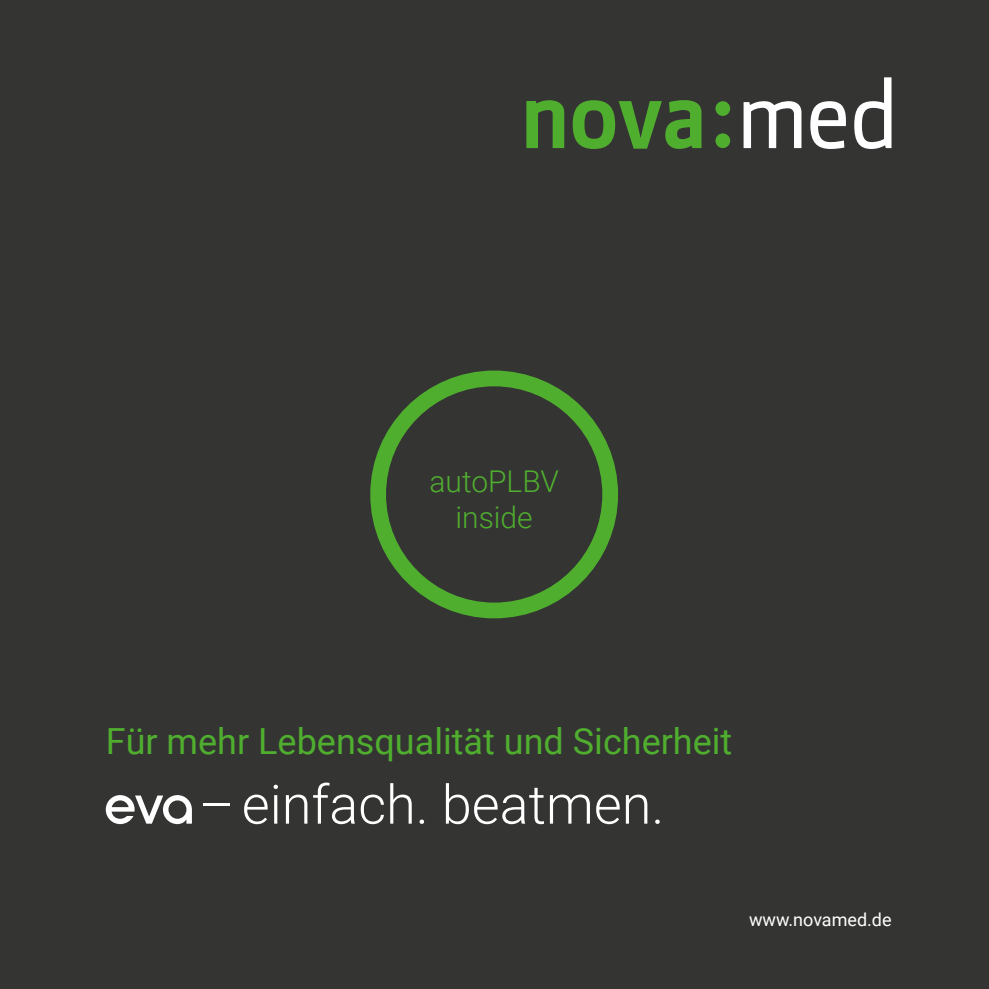
<style>
.page{position:relative;width:989px;height:989px;background:#fff}
.page>*{position:absolute;margin:0;border:0;box-sizing:border-box;transform-origin:0 0}
.t1{font:300 54px "Roboto";color:#fff}
.t2{font:36px "Roboto";color:#50ae2f}
.t3{font:300 29.93px/36px "Roboto";color:#50ae2f;text-align:center}
.t4{font:18px "Roboto";color:#fff}
</style>
<div class="page">
<div style="left:0;top:0;width:988px;height:989px;background:#343433"></div>
<svg style="left:526px;top:100px;width:38px;height:48px"></svg>
<svg style="left:572px;top:100px;width:129px;height:49px"></svg>
<svg style="left:743px;top:101px;width:58px;height:47px"></svg>
<svg style="left:810px;top:101px;width:36px;height:48px"></svg>
<svg style="left:854px;top:77px;width:37px;height:72px"></svg>
<div style="left:715px;top:101px;width:15px;height:15px;background:#50ae2f;border-radius:50%"></div>
<div style="left:715px;top:133px;width:15px;height:15px;background:#50ae2f;border-radius:50%"></div>
<svg style="left:106px;top:795px;width:86px;height:29px"></svg>
<div style="left:370px;top:370px;width:248px;height:248px;border:16px solid #50ae2f;border-radius:50%"></div>
<p class="t3" style="left:429px;top:462px;width:131px">autoPLBV inside</p>
<p class="t2" style="left:106px;top:716px;width:628px">Für mehr Lebensqualität und Sicherheit</p>
<h1 class="t1" style="left:199px;top:766px;width:466px">– einfach. beatmen.</h1>
<p class="t4" style="left:749px;top:907px;width:144px">www.novamed.de</p>
</div>
